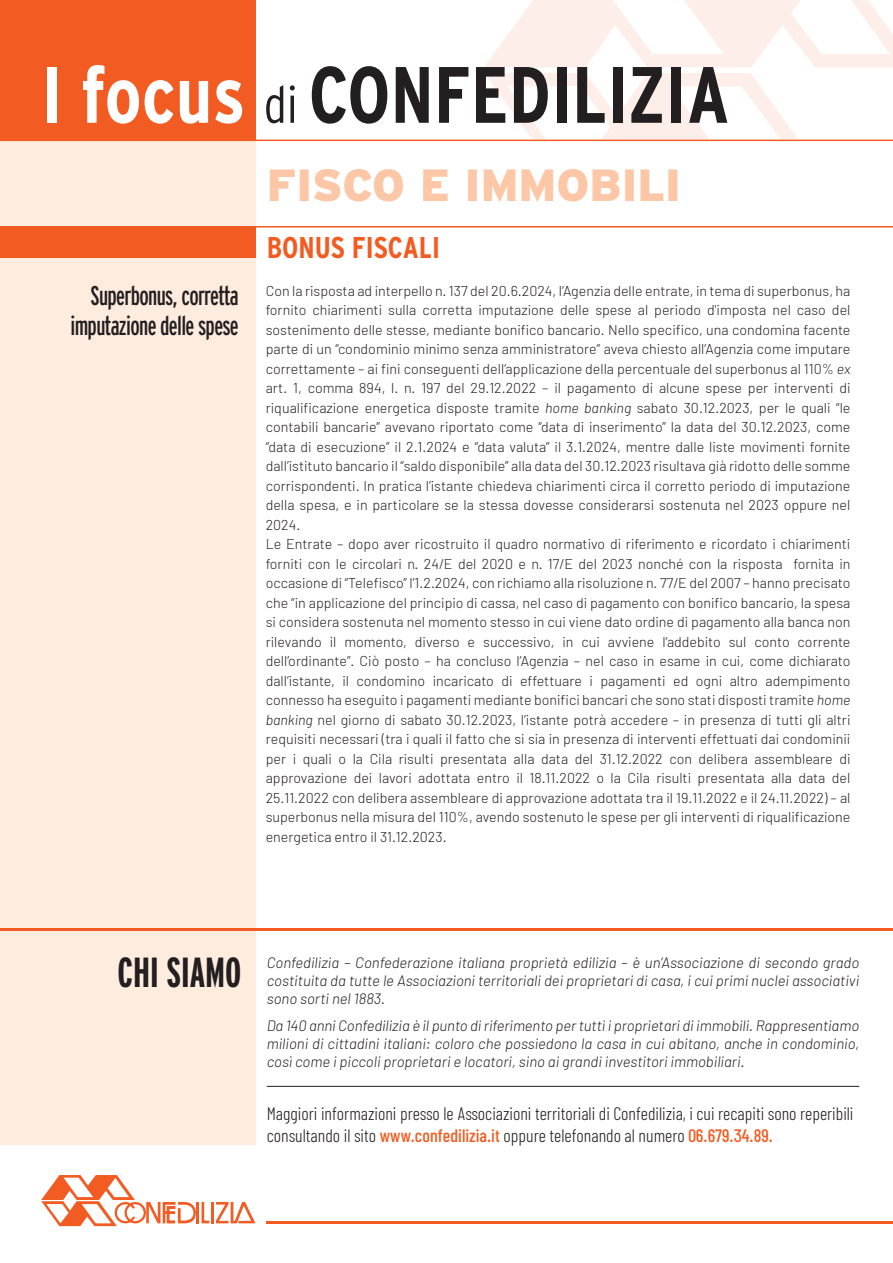
<style>
.page{position:relative;width:893px;height:1263px;background:#fff}
.page>*{position:absolute;margin:0;border:0;box-sizing:border-box;transform-origin:0 0}
.t1{font:700 condensed 79.65px "Interstate";color:#231f20}
.t2{font:900 45px "Interstate";color:#fbc7a7}
.t3{font:700 extra-condensed 42px "Interstate";color:#231f20}
.t4{font:700 condensed 30px "Interstate";color:#f25b21}
.t5{font:extra-condensed 27px/30.5px "Interstate";letter-spacing:-.025em;color:#231f20;text-align:right}
.t6{font:300 18px/21.6px "Barlow Condensed";color:#231f20}
.t7{font:italic 300 15px/18px "Barlow";color:#231f20;text-align:justify}
.t8{font:300 14.25px/19.5px "Barlow";color:#231f20}
.s1{color:#fff}
.s2{font-weight:300;font-size:51.75px}
.s3{font-style:italic}
.s4{font-weight:500;color:#f25b21}
</style>
<div class="page">
<div style="left:0;top:0;width:255px;height:1144px;background:#feecdf"></div>
<hr style="left:267px;top:1221px;width:626px;height:2px;background:#f25b21">
<hr style="left:196px;top:1202px;width:3px;height:21px;background:#f25b21">
<svg style="left:202px;top:1202px;width:7px;height:21px"></svg>
<hr style="left:211px;top:1202px;width:3px;height:21px;background:#f25b21">
<svg style="left:216px;top:1202px;width:39px;height:21px"></svg>
<svg style="left:41px;top:1175px;width:155px;height:51px"></svg>
<svg style="left:484px;top:0;width:409px;height:67px"></svg>
<svg style="left:485px;top:73px;width:313px;height:66px"></svg>
<div style="left:0;top:0;width:255px;height:140px;background:#f25b21"></div>
<hr style="left:0;top:140px;width:893px;height:1px;background:#f25b21">
<hr style="left:0;top:226px;width:893px;height:2px;background:#f25b21">
<div style="left:0;top:227px;width:255px;height:31px;background:#f25b21"></div>
<hr style="left:0;top:928px;width:893px;height:2px;background:#f25b21">
<hr style="left:267px;top:1086px;width:592px;height:1px;background:#231f20">
<h1 class="t1" style="left:41px;top:50px;width:690px"><span class="s1">I focus</span> <span class="s2">di</span> CONFEDILIZIA</h1>
<h3 class="t5" style="left:71px;top:280px;width:170px">Superbonus, corretta imputazione delle spese</h3>
<h2 class="t2" style="left:267px;top:159px;width:416px">FISCO E IMMOBILI</h2>
<h3 class="t4" style="left:267px;top:231px;width:175px">BONUS FISCALI</h3>
<p class="t8" style="left:266px;top:281px;width:586px">Con la risposta ad interpello n. 137 del 20.6.2024, l’Agenzia delle entrate, in tema di superbonus, ha fornito chiarimenti sulla corretta imputazione delle spese al periodo d'imposta nel caso del sostenimento delle stesse, mediante bonifico bancario. Nello specifico, una condomina facente parte di un “condominio minimo senza amministratore” aveva chiesto all’Agenzia come imputare correttamente – ai fini conseguenti dell’applicazione della percentuale del superbonus al 110% <span class="s3">ex </span>art. 1, comma 894, l. n. 197 del 29.12.2022 – il pagamento di alcune spese per interventi di riqualificazione energetica disposte tramite <span class="s3">home banking</span> sabato 30.12.2023, per le quali “le contabili bancarie” avevano riportato come “data di inserimento” la data del 30.12.2023, come “data di esecuzione” il 2.1.2024 e “data valuta” il 3.1.2024, mentre dalle liste movimenti fornite dall’istituto bancario il “saldo disponibile” alla data del 30.12.2023 risultava già ridotto delle somme corrispondenti. In pratica l’istante chiedeva chiarimenti circa il corretto periodo di imputazione della spesa, e in particolare se la stessa dovesse considerarsi sostenuta nel 2023 oppure nel 2024.<br>Le Entrate – dopo aver ricostruito il quadro normativo di riferimento e ricordato i chiarimenti forniti con le circolari n. 24/E del 2020 e n. 17/E del 2023 nonché con la risposta fornita in occasione di “Telefisco” l’1.2.2024, con richiamo alla risoluzione n. 77/E del 2007 – hanno precisato che “in applicazione del principio di cassa, nel caso di pagamento con bonifico bancario, la spesa si considera sostenuta nel momento stesso in cui viene dato ordine di pagamento alla banca non rilevando il momento, diverso e successivo, in cui avviene l’addebito sul conto corrente dell’ordinante”. Ciò posto – ha concluso l’Agenzia – nel caso in esame in cui, come dichiarato dall’istante, il condomino incaricato di effettuare i pagamenti ed ogni altro adempimento connesso ha eseguito i pagamenti mediante bonifici bancari che sono stati disposti tramite <span class="s3">home banking</span> nel giorno di sabato 30.12.2023, l’istante potrà accedere – in presenza di tutti gli altri requisiti necessari (tra i quali il fatto che si sia in presenza di interventi effettuati dai condominii per i quali o la Cila risulti presentata alla data del 31.12.2022 con delibera assembleare di approvazione dei lavori adottata entro il 18.11.2022 o la Cila risulti presentata alla data del 25.11.2022 con delibera assembleare di approvazione adottata tra il 19.11.2022 e il 24.11.2022) – al superbonus nella misura del 110%, avendo sostenuto le spese per gli interventi di riqualificazione energetica entro il 31.12.2023.</p>
<h3 class="t3" style="left:117px;top:948px;width:126px">CHI SIAMO</h3>
<p class="t7" style="left:267px;top:953px;width:594px">Confedilizia – Confederazione italiana proprietà edilizia – è un’Associazione di secondo grado costituita da tutte le Associazioni territoriali dei proprietari di casa, i cui primi nuclei associativi sono sorti nel 1883.</p>
<p class="t7" style="left:267px;top:1016px;width:594px">Da 140 anni Confedilizia è il punto di riferimento per tutti i proprietari di immobili. Rappresentiamo milioni di cittadini italiani: coloro che possiedono la casa in cui abitano, anche in condominio, così come i piccoli proprietari e locatori, sino ai grandi investitori immobiliari.</p>
<p class="t6" style="left:267px;top:1102px;width:588px">Maggiori informazioni presso le Associazioni territoriali di Confedilizia, i cui recapiti sono reperibili consultando il sito <span class="s4">www.confedilizia.it</span> oppure telefonando al numero <span class="s4">06.679.34.89.</span></p>
</div>
